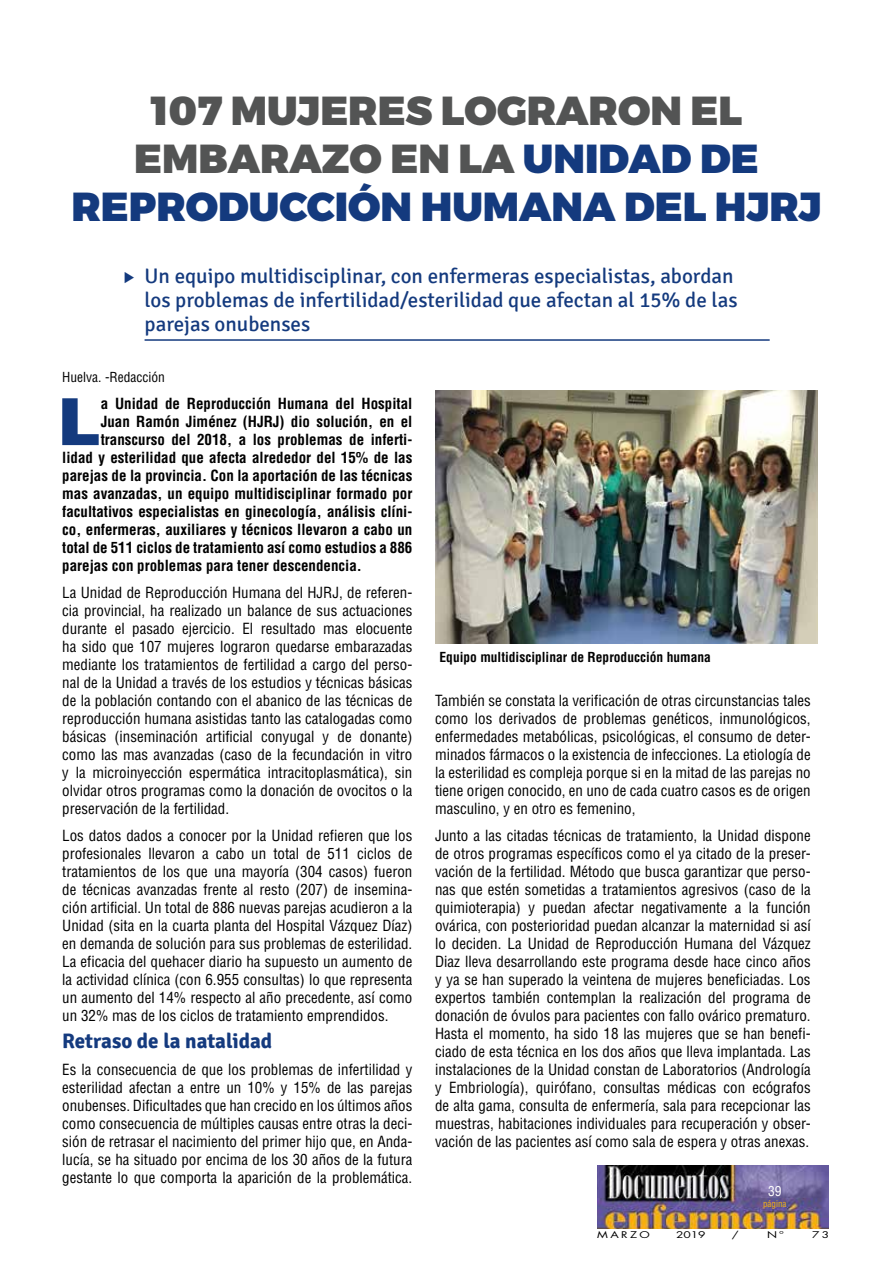
<style>
.page{position:relative;width:893px;height:1263px;background:#fff}
.page>*{position:absolute;margin:0;border:0;box-sizing:border-box;transform-origin:0 0}
.t1{font:900 64.95px "Helvetica LT Std";color:#143a7e}
.t2{font:900 40.5px/48px "Montserrat";color:#143a7e;text-align:center}
.t3{font:21px/24px "Signika";color:#143a7e}
.t4{font:700 21px "Signika";color:#143a7e}
.t5{font:condensed 15px/18px "Helvetica LT Std";color:#000;text-align:justify}
.t6{font:700 condensed 15px "Helvetica LT Std";color:#000}
.t7{font:700 condensed 13.5px "Helvetica LT Std";color:#000}
.t8{font:condensed 13.5px "Helvetica LT Std";color:#000}
.t9{font:condensed 13.5px "Helvetica LT Std";color:#fff}
.t10{font:9px "Futura Std";letter-spacing:.2em;color:#000;scale:1.33 1}
.t11{font:condensed 9px "Helvetica LT Std";color:#f6b111}
.s1{color:#535454}
.s2{font-family:"ABC Display";font-weight:700}
</style>
<div class="page">
<img style="left:597px;top:1165px;width:231px;height:64px">
<img style="left:436px;top:390px;width:381px;height:253px">
<hr style="left:145px;top:339px;width:625px;height:2px;background:#143a7e">
<h2 class="t2" style="left:71px;top:88px;width:752px"><span class="s1">107 MUJERES LOGRARON EL<br>EMBARAZO EN LA</span> UNIDAD DE<br>REPRODUCCIÓN HUMANA DEL HJRJ</h2>
<h3 class="t3" style="left:145px;top:264px;width:594px;text-indent:-21px"><span class="s2">∑</span> Un equipo multidisciplinar, con enfermeras especialistas, abordan los problemas de infertilidad/esterilidad que afectan al 15% de las parejas onubenses</h3>
<p class="t8" style="left:62px;top:369px;width:104px">Huelva. -Redacción</p>
<h1 class="t1" style="left:57px;top:379px;width:45px">L</h1>
<p class="t6" style="left:101px;top:394px;width:313px">a Unidad de Reproducción Humana del Hospital</p>
<p class="t6" style="left:101px;top:412px;width:313px">Juan Ramón Jiménez (HJRJ) dio solución, en el</p>
<p class="t6" style="left:101px;top:430px;width:313px">transcurso del 2018, a los problemas de inferti-</p>
<p class="t6" style="left:62px;top:448px;width:352px">lidad y esterilidad que afecta alrededor del 15% de las</p>
<p class="t6" style="left:62px;top:466px;width:352px">parejas de la provincia. Con la aportación de las técnicas</p>
<p class="t6" style="left:62px;top:484px;width:352px">mas avanzadas, un equipo multidisciplinar formado por</p>
<p class="t6" style="left:62px;top:502px;width:352px">facultativos especialistas en ginecología, análisis clíni-</p>
<p class="t6" style="left:62px;top:520px;width:352px">co, enfermeras, auxiliares y técnicos llevaron a cabo un</p>
<p class="t6" style="left:62px;top:538px;width:352px">total de 511 ciclos de tratamiento así como estudios a 886</p>
<p class="t6" style="left:62px;top:556px;width:301px">parejas con problemas para tener descendencia.</p>
<p class="t5" style="left:62px;top:583px;width:352px">La Unidad de Reproducción Humana del HJRJ, de referen&shy;cia provincial, ha realizado un balance de sus actuaciones durante el pasado ejercicio. El resultado mas elocuente ha sido que 107 mujeres lograron quedarse embarazadas mediante los tratamientos de fertilidad a cargo del perso&shy;nal de la Unidad a través de los estudios y técnicas básicas de la población contando con el abanico de las técnicas de reproducción humana asistidas tanto las catalogadas como básicas (inseminación artificial conyugal y de donante) como las mas avanzadas (caso de la fecundación in vitro y la microinyección espermática intracitoplasmática), sin olvidar otros programas como la donación de ovocitos o la preservación de la fertilidad.</p>
<p class="t5" style="left:62px;top:826px;width:352px">Los datos dados a conocer por la Unidad refieren que los profesionales llevaron a cabo un total de 511 ciclos de tratamientos de los que una mayoría (304 casos) fueron de técnicas avanzadas frente al resto (207) de insemina&shy;ción artificial. Un total de 886 nuevas parejas acudieron a la Unidad (sita en la cuarta planta del Hospital Vázquez Díaz) en demanda de solución para sus problemas de esterilidad.<br>La eficacia del quehacer diario ha supuesto un aumento de la actividad clínica (con 6.955 consultas) lo que representa un aumento del 14% respecto al año precedente, así como un 32% mas de los ciclos de tratamiento emprendidos.</p>
<h3 class="t4" style="left:62px;top:1028px;width:211px">Retraso de la natalidad</h3>
<p class="t5" style="left:62px;top:1060px;width:352px">Es la consecuencia de que los problemas de infertilidad y esterilidad afectan a entre un 10% y 15% de las parejas onubenses. Dificultades que han crecido en los últimos años como consecuencia de múltiples causas entre otras la deci&shy;sión de retrasar el nacimiento del primer hijo que, en Anda&shy;lucía, se ha situado por encima de los 30 años de la futura gestante lo que comporta la aparición de la problemática.</p>
<p class="t7" style="left:439px;top:648px;width:273px">Equipo multidisciplinar de Reproducción humana</p>
<p class="t5" style="left:435px;top:691px;width:377px">También se constata la verificación de otras circunstancias tales como los derivados de problemas genéticos, inmunológicos, enfermedades metabólicas, psicológicas, el consumo de deter&shy;minados fármacos o la existencia de infecciones. La etiología de la esterilidad es compleja porque si en la mitad de las parejas no tiene origen conocido, en uno de cada cuatro casos es de origen masculino, y en otro es femenino,</p>
<p class="t5" style="left:435px;top:826px;width:377px">Junto a las citadas técnicas de tratamiento, la Unidad dispone de otros programas específicos como el ya citado de la preser&shy;vación de la fertilidad. Método que busca garantizar que perso&shy;nas que estén sometidas a tratamientos agresivos (caso de la quimioterapia) y puedan afectar negativamente a la función ovárica, con posterioridad puedan alcanzar la maternidad si así lo deciden. La Unidad de Reproducción Humana del Vázquez Diaz lleva desarrollando este programa desde hace cinco años y ya se han superado la veintena de mujeres beneficiadas. Los expertos también contemplan la realización del programa de donación de óvulos para pacientes con fallo ovárico prematuro.<br>Hasta el momento, ha sido 18 las mujeres que se han benefi&shy;ciado de esta técnica en los dos años que lleva implantada. Las instalaciones de la Unidad constan de Laboratorios (Andrología y Embriología), quirófano, consultas médicas con ecógrafos de alta gama, consulta de enfermería, sala para recepcionar las muestras, habitaciones individuales para recuperación y obser&shy;vación de las pacientes así como sala de espera y otras anexas.</p>
<p class="t9" style="left:768px;top:1183px;width:15px">39</p>
<p class="t11" style="left:763px;top:1198px;width:25px">página</p>
<p class="t10" style="left:597px;top:1229px;width:41px">MARZO</p>
<p class="t10" style="left:676px;top:1229px;width:24px">2019</p>
<p class="t10" style="left:732px;top:1229px;width:7px">/</p>
<p class="t10" style="left:767px;top:1229px;width:14px">Nº</p>
<p class="t10" style="left:812px;top:1229px;width:14px">73</p>
</div>
